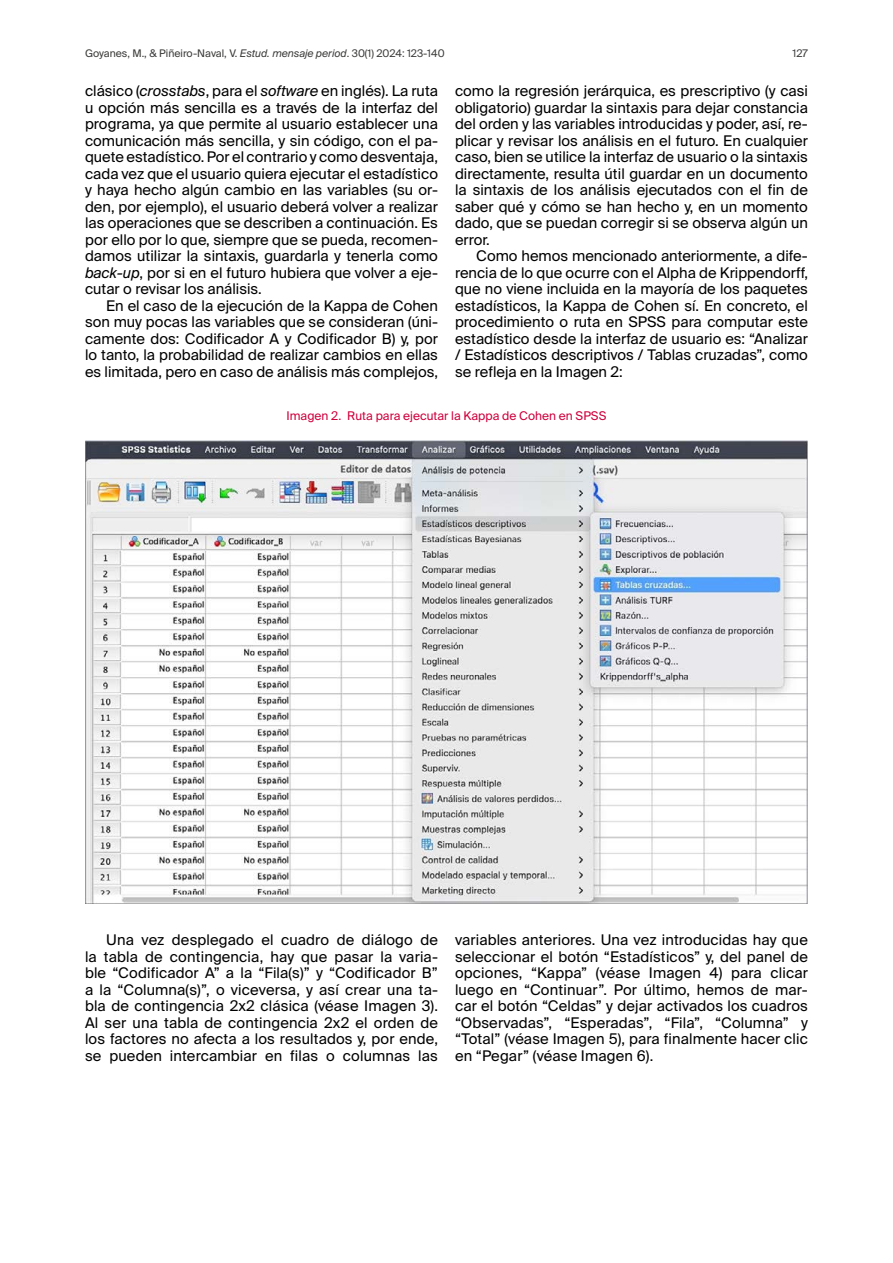
<style>
.page{position:relative;width:893px;height:1263px;background:#fff}
.page>*{position:absolute;margin:0;border:0;box-sizing:border-box;transform-origin:0 0}
._000-TXT_GENERAL{font:14.7px/16.5px "Suisse Intl";color:#000;text-align:justify}
._000-Tit_tablas{font:12px "Suisse Intl";color:#cf003d}
.t1{font:10.5px "Suisse Intl";color:#3c3c3b}
.s1{font-style:italic}
</style>
<div class="page">
<img style="left:85px;top:440px;width:723px;height:463px">
<p class="t1" style="left:85px;top:47px;width:361px">Goyanes, M., &amp; Piñeiro-Naval, V. <span class="s1">Estud. mensaje period</span>. 30(1) 2024: 123-140</p>
<p class="t1" style="left:792px;top:47px;width:17px">127</p>
<p class="_000-TXT_GENERAL" style="left:85px;top:83px;width:354px">clásico (<span class="s1">crosstabs</span>, para el <span class="s1">software</span> en inglés). La ruta u opción más sencilla es a través de la interfaz del programa, ya que permite al usuario establecer una comunicación más sencilla, y sin código, con el pa&shy;quete estadístico. Por el contrario y como desventaja, cada vez que el usuario quiera ejecutar el estadístico y haya hecho algún cambio en las variables (su or&shy;den, por ejemplo), el usuario deberá volver a realizar las operaciones que se describen a continuación. Es por ello por lo que, siempre que se pueda, recomen&shy;damos utilizar la sintaxis, guardarla y tenerla como <span class="s1">back-up</span>, por si en el futuro hubiera que volver a eje&shy;cutar o revisar los análisis.</p>
<p class="_000-TXT_GENERAL" style="left:85px;top:298px;width:354px;text-indent:21px">En el caso de la ejecución de la Kappa de Cohen son muy pocas las variables que se consideran (úni&shy;camente dos: Codificador A y Codificador B) y, por lo tanto, la probabilidad de realizar cambios en ellas es limitada, pero en caso de análisis más complejos,</p>
<p class="_000-TXT_GENERAL" style="left:455px;top:83px;width:354px">como la regresión jerárquica, es prescriptivo (y casi obligatorio) guardar la sintaxis para dejar constancia del orden y las variables introducidas y poder, así, re&shy;plicar y revisar los análisis en el futuro. En cualquier caso, bien se utilice la interfaz de usuario o la sintaxis directamente, resulta útil guardar en un documento la sintaxis de los análisis ejecutados con el fin de saber qué y cómo se han hecho y, en un momento dado, que se puedan corregir si se observa algún un error.</p>
<p class="_000-TXT_GENERAL" style="left:455px;top:248px;width:354px;text-indent:21px">Como hemos mencionado anteriormente, a dife&shy;rencia de lo que ocurre con el Alpha de Krippendorff, que no viene incluida en la mayoría de los paquetes estadísticos, la Kappa de Cohen sí. En concreto, el procedimiento o ruta en SPSS para computar este estadístico desde la interfaz de usuario es: “Analizar / Estadísticos descriptivos / Tablas cruzadas”, como se refleja en la Imagen 2:</p>
<p class="_000-Tit_tablas" style="left:287px;top:409px;width:321px">Imagen 2. Ruta para ejecutar la Kappa de Cohen en SPSS</p>
<p class="_000-TXT_GENERAL" style="left:85px;top:932px;width:354px;text-indent:21px">Una vez desplegado el cuadro de diálogo de la tabla de contingencia, hay que pasar la varia&shy;ble “Codificador A” a la “Fila(s)” y “Codificador B” a la “Columna(s)”, o viceversa, y así crear una ta&shy;bla de contingencia 2x2 clásica (véase Imagen 3).<br>Al ser una tabla de contingencia 2x2 el orden de los factores no afecta a los resultados y, por ende, se pueden intercambiar en filas o columnas las</p>
<p class="_000-TXT_GENERAL" style="left:455px;top:932px;width:354px">variables anteriores. Una vez introducidas hay que seleccionar el botón “Estadísticos” y, del panel de opciones, “Kappa” (véase Imagen 4) para clicar luego en “Continuar”. Por último, hemos de mar&shy;car el botón “Celdas” y dejar activados los cuadros “Observadas”, “Esperadas”, “Fila”, “Columna” y “Total” (véase Imagen 5), para finalmente hacer clic en “Pegar” (véase Imagen 6).</p>
</div>
